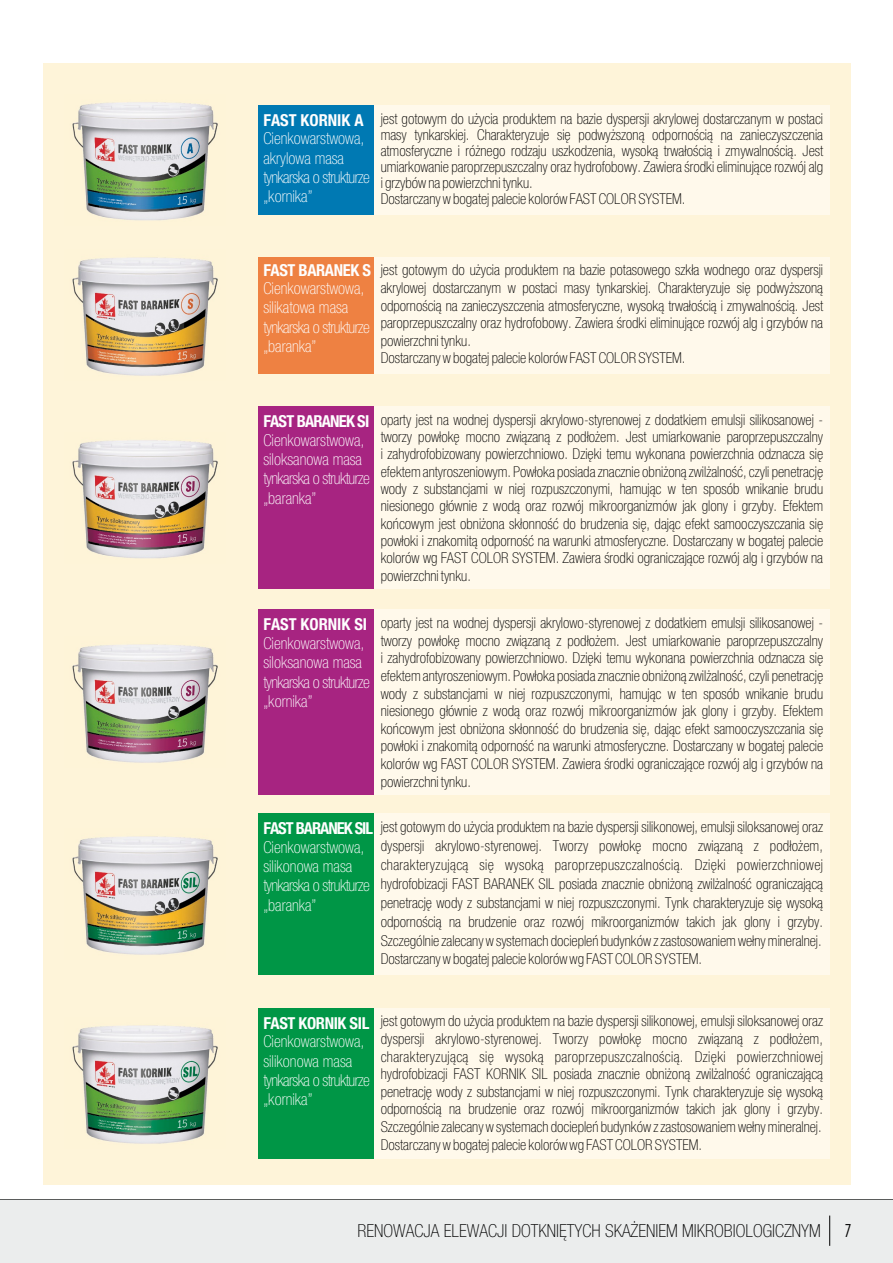
<style>
.page{position:relative;width:893px;height:1263px;background:#fff}
.page>*{position:absolute;margin:0;border:0;box-sizing:border-box;transform-origin:0 0}
.t1{font:300 condensed 18.15px "Futura BT";color:#000}
.t2{font:100 condensed 18px "Helvetica Neue LT Pro";color:#000}
.t3{font:100 condensed 16.5px/19.4px "Helvetica Neue LT Pro";color:#fefefe}
.t4{font:700 condensed 16.5px "Helvetica Neue LT Pro";letter-spacing:-.025em;color:#fefefe}
.t5{font:700 condensed 16.5px "Helvetica Neue LT Pro";color:#fefefe}
.t6{font:700 condensed 16.5px "Helvetica Neue LT Pro";letter-spacing:-.06em;color:#fefefe}
.t7{font:700 condensed 16.5px "Helvetica Neue LT Pro";letter-spacing:-.05em;color:#fefefe}
.t8{font:100 condensed 15px/17.5px "Helvetica Neue LT Pro";color:#000;text-align:justify}
</style>
<div class="page">
<div style="left:0;top:1199px;width:893px;height:64px;background:#ebeded"></div>
<hr style="left:0;top:1199px;width:893px;height:1px;background:#5a5c5b">
<hr style="left:829px;top:1215px;width:1px;height:31px;background:#000">
<div style="left:43px;top:64px;width:808px;height:1121px;background:#fef4d9"></div>
<div style="left:258px;top:105px;width:116px;height:110px;background:#0079b3"></div>
<div style="left:374px;top:105px;width:456px;height:110px;background:#fff9eb"></div>
<img style="left:72px;top:102px;width:146px;height:119px">
<div style="left:258px;top:257px;width:116px;height:116px;background:#ee8142"></div>
<div style="left:374px;top:257px;width:456px;height:116px;background:#fff9eb"></div>
<img style="left:72px;top:257px;width:146px;height:119px">
<div style="left:258px;top:407px;width:116px;height:182px;background:#a72481"></div>
<div style="left:374px;top:407px;width:456px;height:182px;background:#fff9eb"></div>
<img style="left:72px;top:440px;width:146px;height:119px">
<div style="left:258px;top:610px;width:116px;height:185px;background:#a72481"></div>
<div style="left:374px;top:610px;width:456px;height:185px;background:#fff9eb"></div>
<img style="left:72px;top:644px;width:146px;height:119px">
<div style="left:258px;top:813px;width:116px;height:162px;background:#009646"></div>
<div style="left:374px;top:813px;width:456px;height:162px;background:#fff9eb"></div>
<img style="left:72px;top:836px;width:146px;height:119px">
<div style="left:258px;top:1008px;width:116px;height:150px;background:#009646"></div>
<div style="left:374px;top:1008px;width:456px;height:150px;background:#fff9eb"></div>
<img style="left:72px;top:1025px;width:146px;height:119px">
<p class="t5" style="left:263px;top:114px;width:102px">FAST KORNIK A</p>
<p class="t3" style="left:263px;top:131px;width:108px">Cienkowarstwowa, akrylowa masa tynkarska o strukturze „kornika”</p>
<p class="t8" style="left:381px;top:112px;width:444px;line-height:16.2px;text-align:left">jest gotowym do użycia produktem na bazie dyspersji akrylowej dostarczanym w postaci masy tynkarskiej. Charakteryzuje się podwyższoną odpornością na zanieczyszczenia atmosferyczne i różnego rodzaju uszkodzenia, wysoką trwałością i zmywalnością. Jest umiarkowanie paroprzepuszczalny oraz hydrofobowy. Zawiera środki eliminujące rozwój alg i grzybów na powierzchni tynku.<br>Dostarczany w bogatej palecie kolorów FAST COLOR SYSTEM.</p>
<p class="t4" style="left:263px;top:264px;width:109px">FAST BARANEK S</p>
<p class="t3" style="left:263px;top:281px;width:108px">Cienkowarstwowa, silikatowa masa tynkarska o strukturze „baranka”</p>
<p class="t8" style="left:381px;top:263px;width:444px;text-align:left">jest gotowym do użycia produktem na bazie potasowego szkła wodnego oraz dyspersji akrylowej dostarczanym w postaci masy tynkarskiej. Charakteryzuje się podwyższoną odpornością na zanieczyszczenia atmosferyczne, wysoką trwałością i zmywalnością. Jest paroprzepuszczalny oraz hydrofobowy. Zawiera środki eliminujące rozwój alg i grzybów na powierzchni tynku.<br>Dostarczany w bogatej palecie kolorów FAST COLOR SYSTEM.</p>
<p class="t7" style="left:263px;top:415px;width:107px">FAST BARANEK SI</p>
<p class="t3" style="left:263px;top:433px;width:108px">Cienkowarstwowa, siloksanowa masa tynkarska o strukturze „baranka”</p>
<p class="t8" style="left:381px;top:413px;width:444px">oparty jest na wodnej dyspersji akrylowo-styrenowej z dodatkiem emulsji silikosanowej - tworzy powłokę mocno związaną z podłożem. Jest umiarkowanie paroprzepuszczalny i zahydrofobizowany powierzchniowo. Dzięki temu wykonana powierzchnia odznacza się efektem antyroszeniowym. Powłoka posiada znacznie obniżoną zwilżalność, czyli penetrację wody z substancjami w niej rozpuszczonymi, hamując w ten sposób wnikanie brudu niesionego głównie z wodą oraz rozwój mikroorganizmów jak glony i grzyby. Efektem końcowym jest obniżona skłonność do brudzenia się, dając efekt samooczyszczania się powłoki i znakomitą odporność na warunki atmosferyczne. Dostarczany w bogatej palecie kolorów wg FAST COLOR SYSTEM. Zawiera środki ograniczające rozwój alg i grzybów na powierzchni tynku.</p>
<p class="t5" style="left:263px;top:618px;width:105px">FAST KORNIK SI</p>
<p class="t3" style="left:263px;top:636px;width:108px">Cienkowarstwowa, siloksanowa masa tynkarska o strukturze „kornika”</p>
<p class="t8" style="left:381px;top:616px;width:444px">oparty jest na wodnej dyspersji akrylowo-styrenowej z dodatkiem emulsji silikosanowej - tworzy powłokę mocno związaną z podłożem. Jest umiarkowanie paroprzepuszczalny i zahydrofobizowany powierzchniowo. Dzięki temu wykonana powierzchnia odznacza się efektem antyroszeniowym. Powłoka posiada znacznie obniżoną zwilżalność, czyli penetrację wody z substancjami w niej rozpuszczonymi, hamując w ten sposób wnikanie brudu niesionego głównie z wodą oraz rozwój mikroorganizmów jak glony i grzyby. Efektem końcowym jest obniżona skłonność do brudzenia się, dając efekt samooczyszczania się powłoki i znakomitą odporność na warunki atmosferyczne. Dostarczany w bogatej palecie kolorów wg FAST COLOR SYSTEM. Zawiera środki ograniczające rozwój alg i grzybów na powierzchni tynku.</p>
<p class="t8" style="left:381px;top:819px;width:444px;line-height:18.9px">jest gotowym do użycia produktem na bazie dyspersji silikonowej, emulsji siloksanowej oraz dyspersji akrylowo-styrenowej. Tworzy powłokę mocno związaną z podłożem, charakteryzującą się wysoką paroprzepuszczalnością. Dzięki powierzchniowej hydrofobizacji FAST BARANEK SIL posiada znacznie obniżoną zwilżalność ograniczającą penetrację wody z substancjami w niej rozpuszczonymi. Tynk charakteryzuje się wysoką odpornością na brudzenie oraz rozwój mikroorganizmów takich jak glony i grzyby.<br>Szczególnie zalecany w systemach dociepleń budynków z zastosowaniem wełny mineralnej.<br>Dostarczany w bogatej palecie kolorów wg FAST COLOR SYSTEM.</p>
<p class="t6" style="left:263px;top:822px;width:111px">FAST BARANEK SIL</p>
<p class="t3" style="left:263px;top:839px;width:108px">Cienkowarstwowa, silikonowa masa tynkarska o strukturze „baranka”</p>
<p class="t4" style="left:263px;top:1017px;width:107px">FAST KORNIK SIL</p>
<p class="t3" style="left:263px;top:1034px;width:108px">Cienkowarstwowa, silikonowa masa tynkarska o strukturze „kornika”</p>
<p class="t8" style="left:381px;top:1014px;width:444px">jest gotowym do użycia produktem na bazie dyspersji silikonowej, emulsji siloksanowej oraz dyspersji akrylowo-styrenowej. Tworzy powłokę mocno związaną z podłożem, charakteryzującą się wysoką paroprzepuszczalnością. Dzięki powierzchniowej hydrofobizacji FAST KORNIK SIL posiada znacznie obniżoną zwilżalność ograniczającą penetrację wody z substancjami w niej rozpuszczonymi. Tynk charakteryzuje się wysoką odpornością na brudzenie oraz rozwój mikroorganizmów takich jak glony i grzyby.<br>Szczególnie zalecany w systemach dociepleń budynków z zastosowaniem wełny mineralnej.<br>Dostarczany w bogatej palecie kolorów wg FAST COLOR SYSTEM.</p>
<p class="t2" style="left:358px;top:1224px;width:465px">RENOWACJA ELEWACJI DOTKNIĘTYCH SKAŻENIEM MIKROBIOLOGICZNYM</p>
<p class="t1" style="left:844px;top:1223px;width:8px">7</p>
</div>
